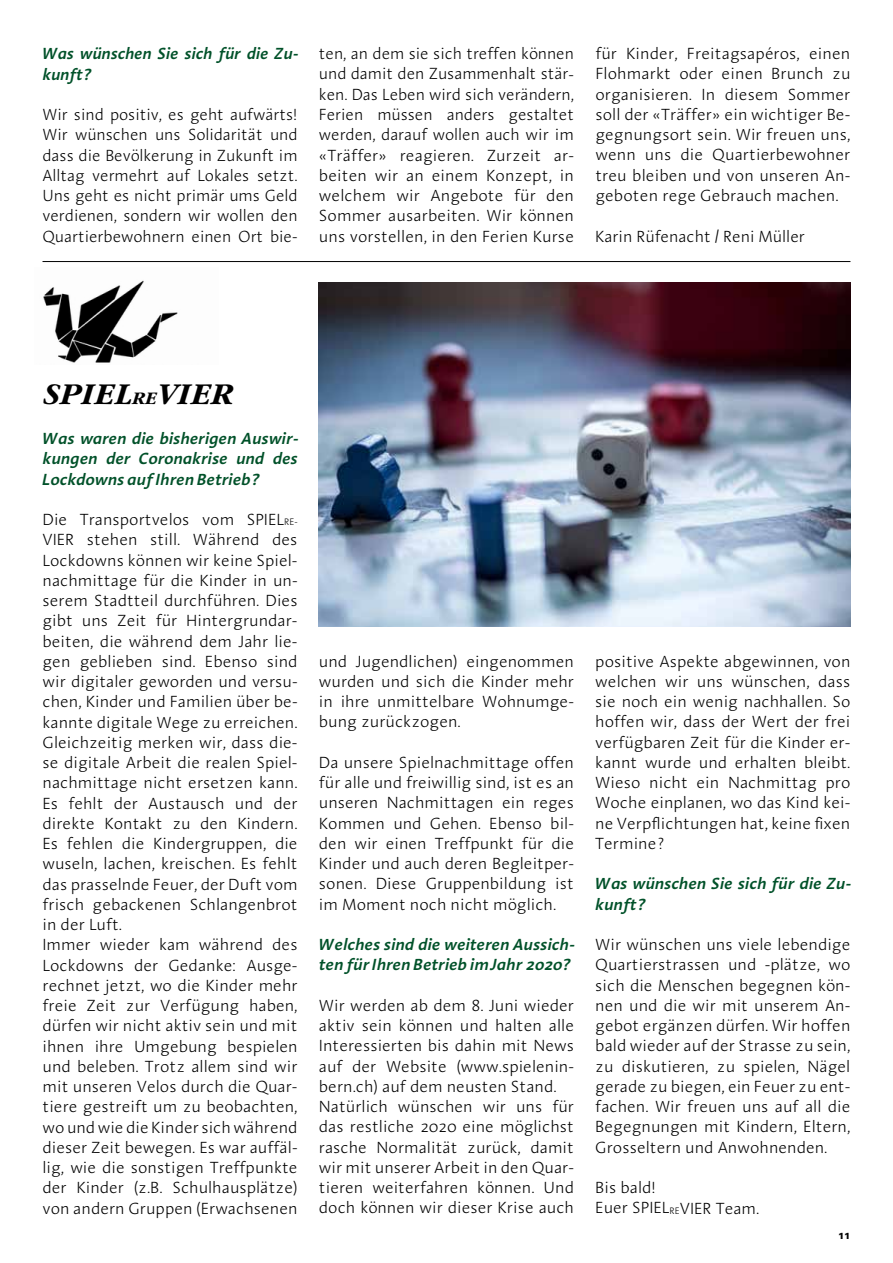
<style>
.page{position:relative;width:893px;height:1263px;background:#fff}
.page>*{position:absolute;margin:0;border:0;box-sizing:border-box;transform-origin:0 0}
.t1{font:italic 700 31.5px "Garamond LT";color:#000}
.t2{font:300 16.5px/20.2px "Linotype Aroma";color:#000;text-align:justify}
.t3{font:italic 600 16.5px/20.2px "Linotype Aroma";color:#005129}
.t4{font:700 12px "Linotype Aroma";color:#000}
.s1{font-size:18.3px}
.s2{font-size:9.6px}
</style>
<div class="page">
<hr style="left:43px;top:261px;width:807px;height:1px;background:#000">
<img style="left:319px;top:282px;width:531px;height:344px">
<img style="left:43px;top:280px;width:135px;height:83px">
<p class="t3" style="left:43px;top:43px;width:257px">Was wünschen Sie sich für die Zu&shy;kunft?</p>
<p class="t2" style="left:43px;top:104px;width:257px">Wir sind positiv, es geht aufwärts!<br>Wir wünschen uns Solidarität und dass die Bevölkerung in Zukunft im Alltag vermehrt auf Lokales setzt.<br>Uns geht es nicht primär ums Geld verdienen, sondern wir wollen den Quartierbewohnern einen Ort bie-</p>
<p class="t2" style="left:319px;top:43px;width:257px">ten, an dem sie sich treffen können und damit den Zusammenhalt stär&shy;ken. Das Leben wird sich verändern, Ferien müssen anders gestaltet werden, darauf wollen auch wir im «Träffer» reagieren. Zurzeit ar&shy;beiten wir an einem Konzept, in welchem wir Angebote für den Sommer ausarbeiten. Wir können uns vorstellen, in den Ferien Kurse</p>
<p class="t2" style="left:595px;top:43px;width:257px">für Kinder, Freitagsapéros, einen Flohmarkt oder einen Brunch zu organisieren. In diesem Sommer soll der «Träffer» ein wichtiger Be&shy;gegnungsort sein. Wir freuen uns, wenn uns die Quartierbewohner treu bleiben und von unseren An&shy;geboten rege Gebrauch machen.</p>
<p class="t2" style="left:595px;top:226px;width:211px">Karin Rüfenacht / Reni Müller</p>
<h1 class="t1" style="left:43px;top:376px;width:192px">SPIEL<span class="s1">RE</span>VIER</h1>
<p class="t3" style="left:43px;top:428px;width:257px;text-align:justify">Was waren die bisherigen Auswir&shy;kungen der Coronakrise und des Lockdowns auf Ihren Betrieb?</p>
<p class="t2" style="left:43px;top:509px;width:257px;text-align:left">Die Transportvelos vom SPIEL<span class="s2">RE-<br></span>VIER stehen still. Während des<br>Lockdowns können wir keine Spiel&shy;nachmittage für die Kinder in un&shy;serem Stadtteil durchführen. Dies gibt uns Zeit für Hintergrundar&shy;beiten, die während dem Jahr lie&shy;gen geblieben sind. Ebenso sind wir digitaler geworden und versu&shy;chen, Kinder und Familien über be&shy;kannte digitale Wege zu erreichen.<br>Gleichzeitig merken wir, dass die&shy;se digitale Arbeit die realen Spiel&shy;nachmittage nicht ersetzen kann.<br>Es fehlt der Austausch und der direkte Kontakt zu den Kindern.<br>Es fehlen die Kindergruppen, die wuseln, lachen, kreischen. Es fehlt das prasselnde Feuer, der Duft vom frisch gebackenen Schlangenbrot in der Luft.<br>Immer wieder kam während des<br>Lockdowns der Gedanke: Ausge&shy;rechnet jetzt, wo die Kinder mehr freie Zeit zur Verfügung haben, dürfen wir nicht aktiv sein und mit ihnen ihre Umgebung bespielen und beleben. Trotz allem sind wir mit unseren Velos durch die Quar&shy;tiere gestreift um zu beobachten, wo und wie die Kinder sich während dieser Zeit bewegen. Es war auffäl&shy;lig, wie die sonstigen Treffpunkte der Kinder (z.B. Schulhausplätze) von andern Gruppen (Erwachsenen</p>
<p class="t2" style="left:319px;top:651px;width:257px">und Jugendlichen) eingenommen wurden und sich die Kinder mehr in ihre unmittelbare Wohnumge&shy;bung zurückzogen.</p>
<p class="t2" style="left:319px;top:752px;width:257px">Da unsere Spielnachmittage offen für alle und freiwillig sind, ist es an unseren Nachmittagen ein reges Kommen und Gehen. Ebenso bil&shy;den wir einen Treffpunkt für die Kinder und auch deren Begleitper&shy;sonen. Diese Gruppenbildung ist im Moment noch nicht möglich.</p>
<p class="t3" style="left:319px;top:934px;width:257px">Welches sind die weiteren Aussich&shy;ten für Ihren Betrieb im Jahr 2020?</p>
<p class="t2" style="left:319px;top:995px;width:257px;text-align:left">Wir werden ab dem 8. Juni wieder aktiv sein können und halten alle<br>Interessierten bis dahin mit News auf der Website (www.spielenin&shy;bern.ch) auf dem neusten Stand.<br>Natürlich wünschen wir uns für das restliche 2020 eine möglichst rasche Normalität zurück, damit wir mit unserer Arbeit in den Quar&shy;tieren weiterfahren können. Und doch können wir dieser Krise auch</p>
<p class="t2" style="left:595px;top:651px;width:257px">positive Aspekte abgewinnen, von welchen wir uns wünschen, dass sie noch ein wenig nachhallen. So hoffen wir, dass der Wert der frei verfügbaren Zeit für die Kinder er&shy;kannt wurde und erhalten bleibt.<br>Wieso nicht ein Nachmittag pro Woche einplanen, wo das Kind kei&shy;ne Verpflichtungen hat, keine fixen Termine?</p>
<p class="t3" style="left:595px;top:873px;width:257px">Was wünschen Sie sich für die Zu&shy;kunft?</p>
<p class="t2" style="left:595px;top:934px;width:257px">Wir wünschen uns viele lebendige Quartierstrassen und -plätze, wo sich die Menschen begegnen kön&shy;nen und die wir mit unserem An&shy;gebot ergänzen dürfen. Wir hoffen bald wieder auf der Strasse zu sein, zu diskutieren, zu spielen, Nägel gerade zu biegen, ein Feuer zu ent&shy;fachen. Wir freuen uns auf all die Begegnungen mit Kindern, Eltern, Grosseltern und Anwohnenden.</p>
<p class="t2" style="left:595px;top:1177px;width:166px">Bis bald!<br>Euer SPIEL<span class="s2">RE</span>VIER Team.</p>
<p class="t4" style="left:838px;top:1226px;width:14px">11</p>
</div>
